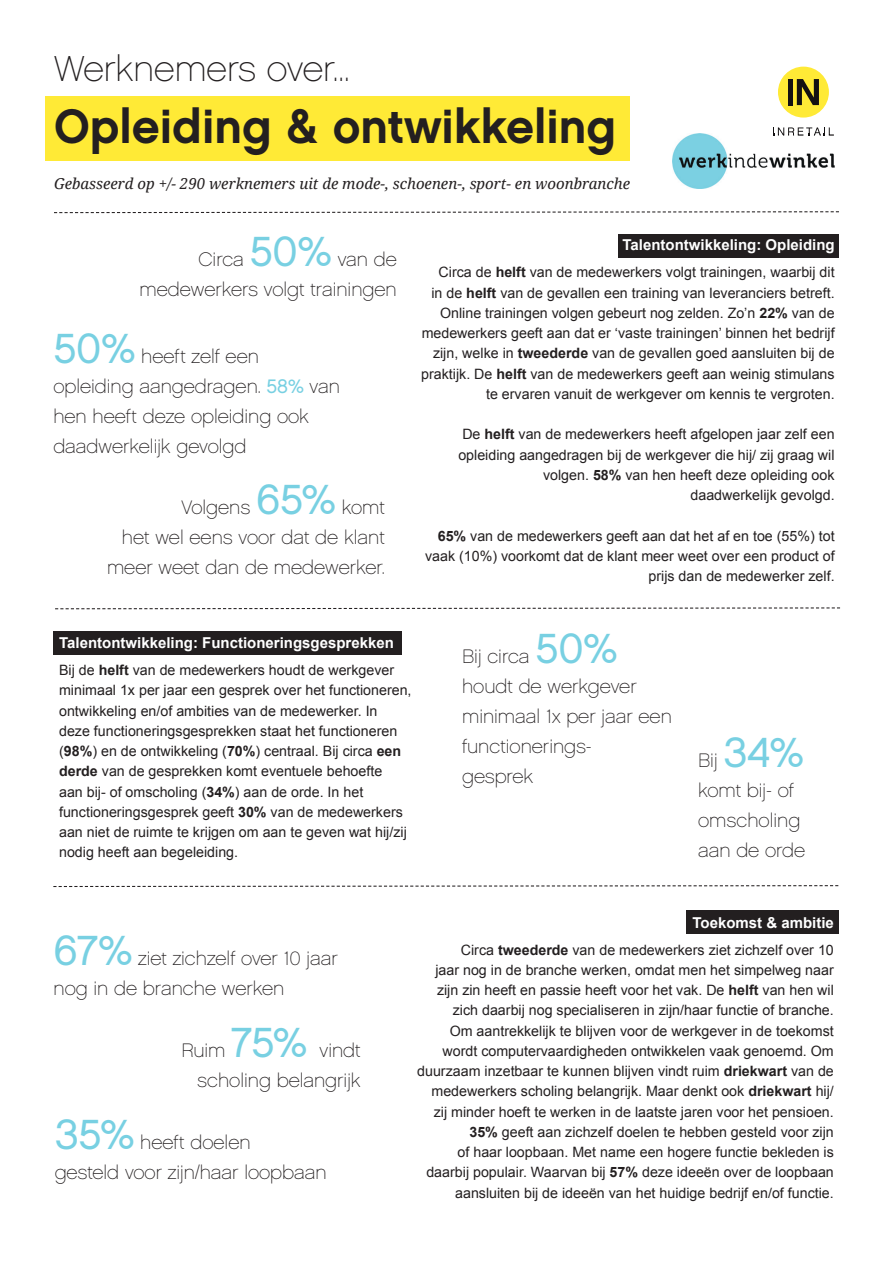
<style>
.page{position:relative;width:893px;height:1263px;background:#fff}
.page>*{position:absolute;margin:0;border:0;box-sizing:border-box;transform-origin:0 0}
.t1{font:48px "Chalet New York Nineteen Sixty";color:#231f20}
.t2{font:36px "Chalet Paris Nineteen Sixty";color:#231f20}
.t3{font:19.5px/30px "Chalet Paris Nineteen Sixty";color:#231f20}
.t4{font:700 15px "Arial";color:#fff}
.t5{font:italic 15px "Droid Serif";color:#231f20}
.t6{font:14.25px/20.2px "Arial";color:#231f20;text-align:right}
.s1{font-family:"Chalet London Nineteen Sixty";font-size:42px;color:#78d0e2}
.s2{font-family:"Chalet London Nineteen Sixty";color:#78d0e2}
.s3{font-weight:700}
</style>
<div class="page">
<div style="left:46px;top:96px;width:584px;height:65px;background:#ffea36"></div>
<div style="left:778px;top:67px;width:51px;height:51px;background:#ffea36;border-radius:50%"></div>
<div style="left:788px;top:79px;width:5px;height:26px;background:#131112"></div>
<svg style="left:797px;top:79px;width:22px;height:26px"></svg>
<div style="left:619px;top:234px;width:220px;height:23px;background:#231f20"></div>
<div style="left:53px;top:631px;width:349px;height:24px;background:#231f20"></div>
<div style="left:686px;top:910px;width:153px;height:23px;background:#231f20"></div>
<svg style="left:55px;top:607px;width:786px;height:3px"></svg>
<svg style="left:53px;top:885px;width:786px;height:2px"></svg>
<svg style="left:54px;top:211px;width:785px;height:3px"></svg>
<img style="left:673px;top:134px;width:162px;height:55px">
<svg style="left:773px;top:127px;width:61px;height:8px"></svg>
<h2 class="t2" style="left:54px;top:48px;width:297px">Werknemers over...</h2>
<h1 class="t1" style="left:54px;top:97px;width:563px">Opleiding &amp; ontwikkeling</h1>
<p class="t5" style="left:54px;top:173px;width:578px">Gebasseerd op +/- 290 werknemers uit de mode-, schoenen-, sport- en woonbranche</p>
<h3 class="t3" style="left:140px;top:244px;width:259px;text-align:right">Circa <span class="s1">50%</span> van de medewerkers volgt trainingen</h3>
<h3 class="t3" style="left:53px;top:342px;width:288px"><span class="s1">50%</span> heeft zelf een opleiding aangedragen. <span class="s2">58%</span> van hen heeft deze opleiding ook daadwerkelijk gevolgd</h3>
<h3 class="t3" style="left:107px;top:493px;width:279px;text-align:right">Volgens <span class="s1">65%</span> komt<br>het wel eens voor dat de klant meer weet dan de medewerker.</h3>
<p class="t4" style="left:622px;top:235px;width:214px">Talentontwikkeling: Opleiding</p>
<p class="t6" style="left:421px;top:262px;width:415px">Circa de <span class="s3">helft</span> van de medewerkers volgt trainingen, waarbij dit<br>in de <span class="s3">helft</span> van de gevallen een training van leveranciers betreft.<br>Online trainingen volgen gebeurt nog zelden. Zo’n <span class="s3">22%</span> van de medewerkers geeft aan dat er ‘vaste trainingen’ binnen het bedrijf zijn, welke in <span class="s3">tweederde</span> van de gevallen goed aansluiten bij de praktijk. De <span class="s3">helft</span> van de medewerkers geeft aan weinig stimulans te ervaren vanuit de werkgever om kennis te vergroten.</p>
<p class="t6" style="left:458px;top:424px;width:378px">De <span class="s3">helft</span> van de medewerkers heeft afgelopen jaar zelf een opleiding aangedragen bij de werkgever die hij/ zij graag wil volgen. <span class="s3">58%</span> van hen heeft deze opleiding ook daadwerkelijk gevolgd.</p>
<p class="t6" style="left:425px;top:526px;width:411px"><span class="s3">65%</span> van de medewerkers geeft aan dat het af en toe (55%) tot vaak (10%) voorkomt dat de klant meer weet over een product of prijs dan de medewerker zelf.</p>
<p class="t4" style="left:59px;top:633px;width:336px">Talentontwikkeling: Functioneringsgesprekken</p>
<p class="t6" style="left:59px;top:660px;width:354px;text-align:left">Bij de <span class="s3">helft</span> van de medewerkers houdt de werkgever minimaal 1x per jaar een gesprek over het functioneren, ontwikkeling en/of ambities van de medewerker. In deze functioneringsgesprekken staat het functioneren (<span class="s3">98%</span>) en de ontwikkeling (<span class="s3">70%</span>) centraal. Bij circa <span class="s3">een derde</span> van de gesprekken komt eventuele behoefte<br>aan bij- of omscholing (<span class="s3">34%</span>) aan de orde. In het functioneringsgesprek geeft <span class="s3">30%</span> van de medewerkers aan niet de ruimte te krijgen om aan te geven wat hij/zij nodig heeft aan begeleiding.</p>
<h3 class="t3" style="left:462px;top:641px;width:211px">Bij circa <span class="s1">50% </span>houdt de werkgever minimaal 1x per jaar een functionerings-<br>gesprek</h3>
<h3 class="t3" style="left:698px;top:746px;width:109px">Bij <span class="s1">34% </span>komt bij- of omscholing aan de orde</h3>
<h3 class="t3" style="left:54px;top:943px;width:286px"><span class="s1">67%</span> ziet zichzelf over 10 jaar nog in de branche werken</h3>
<h3 class="t3" style="left:181px;top:1035px;width:181px;text-align:right">Ruim <span class="s1">75%</span> vindt scholing belangrijk</h3>
<h3 class="t3" style="left:55px;top:1127px;width:273px"><span class="s1">35%</span> heeft doelen<br>gesteld voor zijn/haar loopbaan</h3>
<p class="t4" style="left:692px;top:912px;width:143px">Toekomst &amp; ambitie</p>
<p class="t6" style="left:417px;top:940px;width:418px">Circa <span class="s3">tweederde</span> van de medewerkers ziet zichzelf over 10<br>jaar nog in de branche werken, omdat men het simpelweg naar zijn zin heeft en passie heeft voor het vak. De <span class="s3">helft</span> van hen wil zich daarbij nog specialiseren in zijn/haar functie of branche.<br>Om aantrekkelijk te blijven voor de werkgever in de toekomst wordt computervaardigheden ontwikkelen vaak genoemd. Om duurzaam inzetbaar te kunnen blijven vindt ruim <span class="s3">driekwart</span> van de medewerkers scholing belangrijk. Maar denkt ook <span class="s3">driekwart</span> hij/ zij minder hoeft te werken in de laatste jaren voor het pensioen.<br><span class="s3">35%</span> geeft aan zichzelf doelen te hebben gesteld voor zijn<br>of haar loopbaan. Met name een hogere functie bekleden is daarbij populair. Waarvan bij <span class="s3">57%</span> deze ideeën over de loopbaan aansluiten bij de ideeën van het huidige bedrijf en/of functie.</p>
</div>
